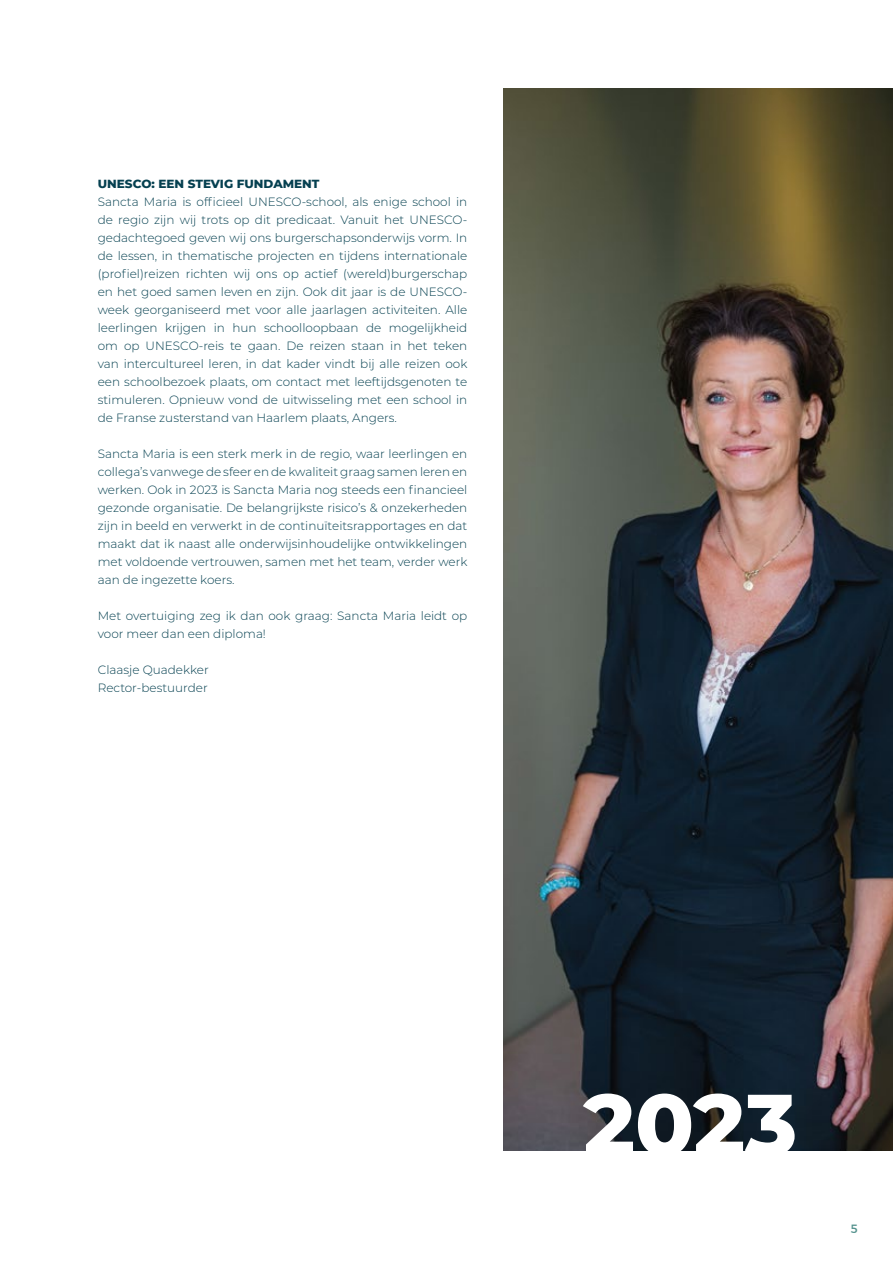
<style>
.page{position:relative;width:893px;height:1263px;background:#fff}
.page>*{position:absolute;margin:0;border:0;box-sizing:border-box;transform-origin:0 0}
.t1{font:800 86.25px "Montserrat";color:#fff}
.t2{font:300 12px/18px "Montserrat";color:#054050;text-align:justify}
.t3{font:800 12px "Montserrat";color:#054050}
.t4{font:12px "Montserrat";color:#55938e}
</style>
<div class="page">
<img style="left:503px;top:88px;width:390px;height:1062px">
<p class="t3" style="left:98px;top:175px;width:223px">UNESCO: EEN STEVIG FUNDAMENT</p>
<p class="t2" style="left:98px;top:192px;width:371px">Sancta Maria is officieel UNESCO-school, als enige school in de regio zijn wij trots op dit predicaat. Vanuit het UNESCO&shy;gedachtegoed geven wij ons burgerschapsonderwijs vorm. In de lessen, in thematische projecten en tijdens internationale (profiel)reizen richten wij ons op actief (wereld)burgerschap en het goed samen leven en zijn. Ook dit jaar is de UNESCO&shy;week georganiseerd met voor alle jaarlagen activiteiten. Alle leerlingen krijgen in hun schoolloopbaan de mogelijkheid om op UNESCO-reis te gaan. De reizen staan in het teken van intercultureel leren, in dat kader vindt bij alle reizen ook een schoolbezoek plaats, om contact met leeftijdsgenoten te stimuleren. Opnieuw vond de uitwisseling met een school in de Franse zusterstand van Haarlem plaats, Angers.</p>
<p class="t2" style="left:98px;top:444px;width:371px">Sancta Maria is een sterk merk in de regio, waar leerlingen en collega’s vanwege de sfeer en de kwaliteit graag samen leren en werken. Ook in 2023 is Sancta Maria nog steeds een financieel gezonde organisatie. De belangrijkste risico’s &amp; onzekerheden zijn in beeld en verwerkt in de continuïteitsrapportages en dat maakt dat ik naast alle onderwijsinhoudelijke ontwikkelingen met voldoende vertrouwen, samen met het team, verder werk aan de ingezette koers.</p>
<p class="t2" style="left:98px;top:606px;width:371px">Met overtuiging zeg ik dan ook graag: Sancta Maria leidt op voor meer dan een diploma!</p>
<p class="t2" style="left:98px;top:660px;width:112px">Claasje Quadekker<br>Rector-bestuurder</p>
<h1 class="t1" style="left:583px;top:1061px;width:215px">2023</h1>
<p class="t4" style="left:851px;top:1221px;width:8px">5</p>
</div>
